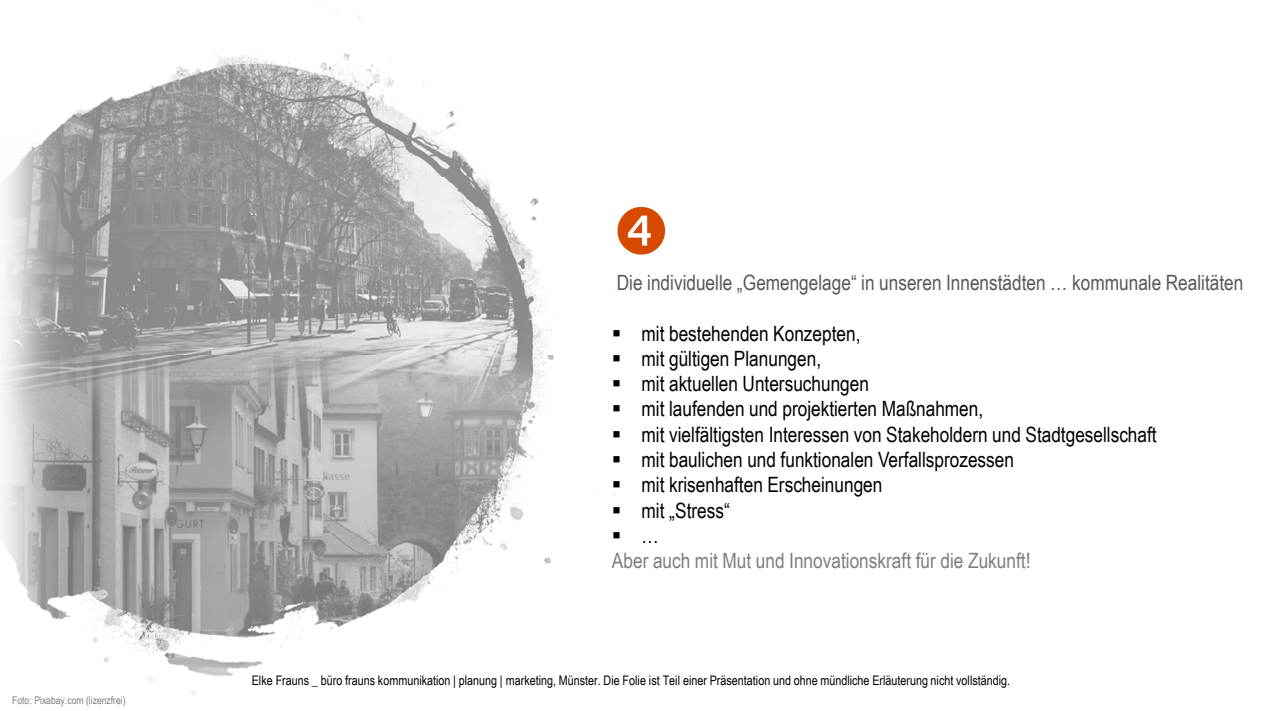
<style>
.page{position:relative;width:1263px;height:711px;background:#fff}
.page>*{position:absolute;margin:0;border:0;box-sizing:border-box;transform-origin:0 0}
.t1{font:21px "Arial Narrow";color:#000}
.t2{font:21px "Arial Narrow";color:#595959}
.t3{font:21px "Arial Narrow";color:#7e7e7e}
.t4{font:21px "Wingdings";color:#000}
.t5{font:13.2px "Arial Narrow";color:#000}
.t6{font:10.5px "Arial Narrow";color:#7e7e7e}
</style>
<div class="page">
<img style="left:0;top:12px;width:618px;height:683px">
<svg style="left:617px;top:206px;width:1px;height:48px"></svg>
<p class="t6" style="left:12px;top:691px;width:115px">Foto: Pixabay.com (lizenzfrei)</p>
<h1 class="t2" style="left:617px;top:267px;width:628px">Die individuelle „Gemengelage“ in unseren Innenstädten … kommunale Realitäten</h1>
<p class="t4" style="left:612px;top:321px;width:11px">▪</p>
<p class="t1" style="left:642px;top:317px;width:220px">mit bestehenden Konzepten,</p>
<p class="t4" style="left:612px;top:347px;width:11px">▪</p>
<p class="t1" style="left:642px;top:343px;width:181px">mit gültigen Planungen,</p>
<p class="t4" style="left:612px;top:372px;width:11px">▪</p>
<p class="t1" style="left:642px;top:368px;width:229px">mit aktuellen Untersuchungen</p>
<p class="t4" style="left:612px;top:397px;width:11px">▪</p>
<p class="t1" style="left:642px;top:393px;width:343px">mit laufenden und projektierten Maßnahmen,</p>
<p class="t4" style="left:612px;top:422px;width:11px">▪</p>
<p class="t1" style="left:642px;top:418px;width:517px">mit vielfältigsten Interessen von Stakeholdern und Stadtgesellschaft</p>
<p class="t4" style="left:612px;top:448px;width:11px">▪</p>
<p class="t1" style="left:642px;top:444px;width:374px">mit baulichen und funktionalen Verfallsprozessen</p>
<p class="t4" style="left:612px;top:473px;width:11px">▪</p>
<p class="t1" style="left:642px;top:469px;width:242px">mit krisenhaften Erscheinungen</p>
<p class="t4" style="left:612px;top:498px;width:11px">▪</p>
<p class="t1" style="left:642px;top:494px;width:90px">mit „Stress“</p>
<p class="t4" style="left:612px;top:523px;width:11px">▪</p>
<p class="t1" style="left:642px;top:519px;width:19px">…</p>
<p class="t3" style="left:612px;top:545px;width:420px">Aber auch mit Mut und Innovationskraft für die Zukunft!</p>
<p class="t5" style="left:252px;top:670px;width:760px">Elke Frauns _ büro frauns kommunikation | planung | marketing, Münster. Die Folie ist Teil einer Präsentation und ohne mündliche Erläuterung nicht vollständig.</p>
</div>
